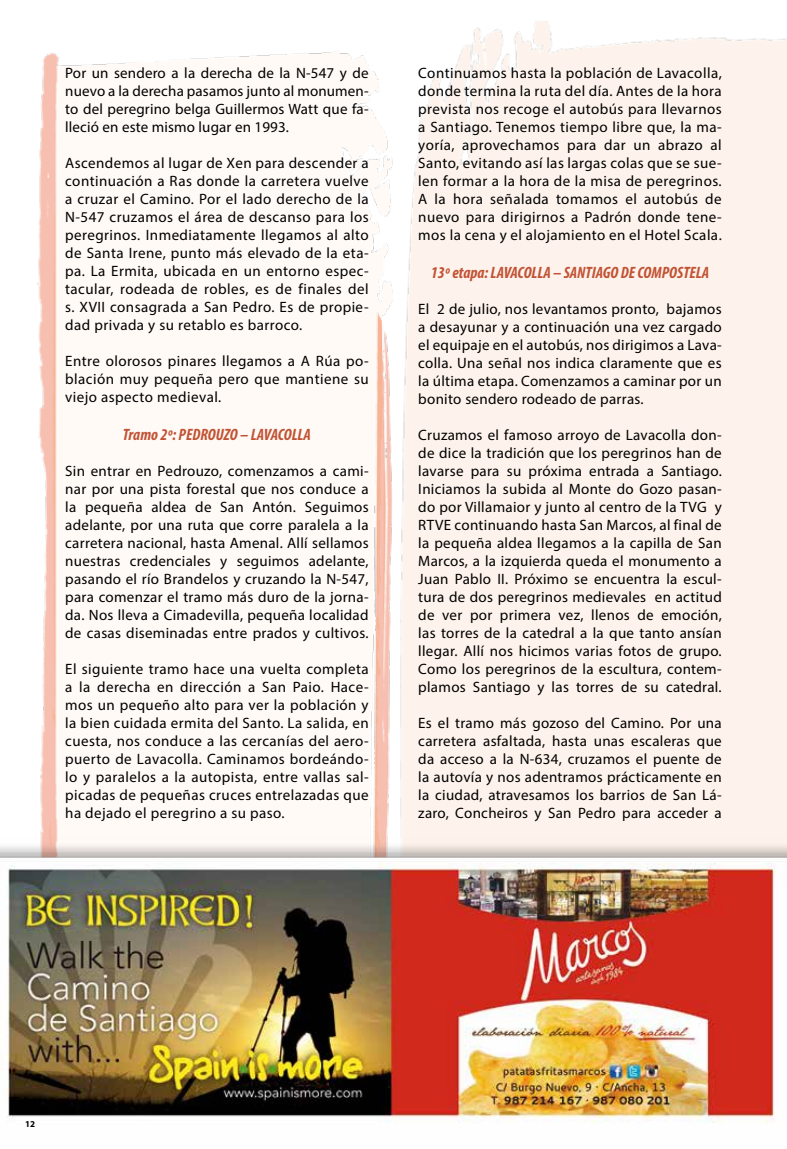
<style>
.page{position:relative;width:787px;height:1149px;background:#fff}
.page>*{position:absolute;margin:0;border:0;box-sizing:border-box;transform-origin:0 0}
.t1{font:italic 700 condensed 16.5px "Myriad Pro";color:#c25335}
.t2{font:15px/18px "Myriad Pro";letter-spacing:.02em;color:#000;text-align:justify}
.t3{font:700 9px "Myriad Pro";color:#000}
</style>
<div class="page">
<img style="left:37px;top:52px;width:356px;height:760px">
<img style="left:0;top:812px;width:787px;height:311px">
<p class="t2" style="left:65px;top:64px;width:305px">Por un sendero a la derecha de la N-547 y de nuevo a la derecha pasamos junto al monumen&shy;to del peregrino belga Guillermos Watt que fa&shy;lleció en este mismo lugar en 1993.</p>
<p class="t2" style="left:65px;top:154px;width:305px">Ascendemos al lugar de Xen para descender a continuación a Ras donde la carretera vuelve a cruzar el Camino. Por el lado derecho de la N-547 cruzamos el área de descanso para los peregrinos. Inmediatamente llegamos al alto de Santa Irene, punto más elevado de la eta&shy;pa. La Ermita, ubicada en un entorno espec&shy;tacular, rodeada de robles, es de finales del s. XVII consagrada a San Pedro. Es de propie&shy;dad privada y su retablo es barroco.</p>
<p class="t2" style="left:65px;top:352px;width:305px">Entre olorosos pinares llegamos a A Rúa po&shy;blación muy pequeña pero que mantiene su viejo aspecto medieval.</p>
<p class="t1" style="left:123px;top:424px;width:190px">Tramo 2º: PEDROUZO – LAVACOLLA</p>
<p class="t2" style="left:65px;top:461px;width:305px">Sin entrar en Pedrouzo, comenzamos a cami&shy;nar por una pista forestal que nos conduce a la pequeña aldea de San Antón. Seguimos adelante, por una ruta que corre paralela a la carretera nacional, hasta Amenal. Allí sellamos nuestras credenciales y seguimos adelante, pasando el río Brandelos y cruzando la N-547, para comenzar el tramo más duro de la jorna&shy;da. Nos lleva a Cimadevilla, pequeña localidad de casas diseminadas entre prados y cultivos.</p>
<p class="t2" style="left:65px;top:659px;width:305px">El siguiente tramo hace una vuelta completa a la derecha en dirección a San Paio. Hace&shy;mos un pequeño alto para ver la población y la bien cuidada ermita del Santo. La salida, en cuesta, nos conduce a las cercanías del aero&shy;puerto de Lavacolla. Caminamos bordeándo&shy;lo y paralelos a la autopista, entre vallas sal&shy;picadas de pequeñas cruces entrelazadas que ha dejado el peregrino a su paso.</p>
<p class="t2" style="left:418px;top:64px;width:305px">Continuamos hasta la población de Lavacolla, donde termina la ruta del día. Antes de la hora prevista nos recoge el autobús para llevarnos a Santiago. Tenemos tiempo libre que, la ma&shy;yoría, aprovechamos para dar un abrazo al Santo, evitando así las largas colas que se sue&shy;len formar a la hora de la misa de peregrinos.<br>A la hora señalada tomamos el autobús de nuevo para dirigirnos a Padrón donde tene&shy;mos la cena y el alojamiento en el Hotel Scala.</p>
<p class="t1" style="left:431px;top:262px;width:280px">13º etapa: LAVACOLLA – SANTIAGO DE COMPOSTELA</p>
<p class="t2" style="left:418px;top:299px;width:305px">El 2 de julio, nos levantamos pronto, bajamos a desayunar y a continuación una vez cargado el equipaje en el autobús, nos dirigimos a Lava&shy;colla. Una señal nos indica claramente que es la última etapa. Comenzamos a caminar por un bonito sendero rodeado de parras.</p>
<p class="t2" style="left:418px;top:425px;width:305px">Cruzamos el famoso arroyo de Lavacolla don&shy;de dice la tradición que los peregrinos han de lavarse para su próxima entrada a Santiago.<br>Iniciamos la subida al Monte do Gozo pasan&shy;do por Villamaior y junto al centro de la TVG y RTVE continuando hasta San Marcos, al final de la pequeña aldea llegamos a la capilla de San Marcos, a la izquierda queda el monumento a Juan Pablo II. Próximo se encuentra la escul&shy;tura de dos peregrinos medievales en actitud de ver por primera vez, llenos de emoción, las torres de la catedral a la que tanto ansían llegar. Allí nos hicimos varias fotos de grupo.<br>Como los peregrinos de la escultura, contem&shy;plamos Santiago y las torres de su catedral.</p>
<p class="t2" style="left:418px;top:713px;width:305px">Es el tramo más gozoso del Camino. Por una carretera asfaltada, hasta unas escaleras que da acceso a la N-634, cruzamos el puente de la autovía y nos adentramos prácticamente en la ciudad, atravesamos los barrios de San Lá&shy;zaro, Concheiros y San Pedro para acceder a</p>
<p class="t3" style="left:25px;top:1117px;width:11px">12</p>
</div>
